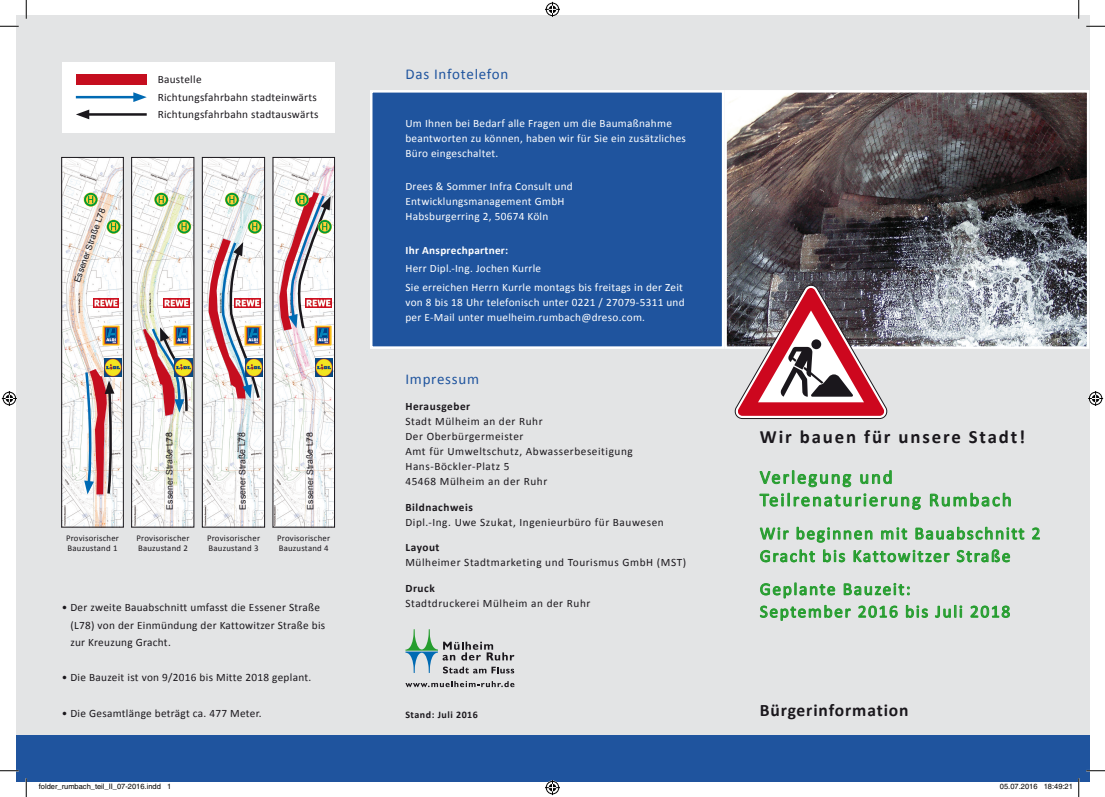
<style>
.page{position:relative;width:1105px;height:797px;background:#fff}
.page>*{position:absolute;margin:0;border:0;box-sizing:border-box;transform-origin:0 0}
.t1{font:18.75px/22.5px "Calibri";letter-spacing:.1em;color:#259d2e}
.t2{font:700 18.75px "Calibri";letter-spacing:.1em;color:#1a171c}
.t3{font:17.5px/22.5px "Calibri";letter-spacing:.09em;color:#259d2e}
.t4{font:700 17.5px "Calibri";letter-spacing:.05em;color:#1a171c}
.t5{font:15px "Calibri";letter-spacing:.05em;color:#1f549e}
.t6{font:11.25px/15px "Calibri";letter-spacing:.025em;color:#fff}
.t7{font:11.25px/17.5px "Calibri";letter-spacing:.025em;color:#1a171c}
.t8{font:11.25px/15px "Calibri";letter-spacing:.05em;color:#1a171c}
.t9{font:700 11.25px "Calibri";letter-spacing:.05em;color:#1a171c}
.t10{font:700 11.25px "Calibri";letter-spacing:.025em;color:#fff}
.t11{font:700 10px "Calibri";letter-spacing:.05em;color:#1a171c}
.t12{font:8.75px/10.5px "Calibri";letter-spacing:.025em;color:#1a171c}
.t13{font:8.75px "Arial";color:#1a171c}
.t14{font:7.5px "Helvetica";color:#000}
</style>
<div class="page">
<div style="left:16px;top:16px;width:1073px;height:765px;background:#e3e4e5"></div>
<div style="left:16px;top:735px;width:1073px;height:46px;background:#1f549e"></div>
<img style="left:727px;top:93px;width:359px;height:253px">
<div style="left:724px;top:90px;width:365px;height:259px;border:2px solid #fff"></div>
<div style="left:370px;top:90px;width:354px;height:259px;background:#1f549e;border:2px solid #fff"></div>
<svg style="left:759px;top:470px;width:162px;height:40px"></svg>
<svg style="left:929px;top:492px;width:82px;height:15px"></svg>
<svg style="left:1032px;top:527px;width:8px;height:13px"></svg>
<svg style="left:759px;top:526px;width:266px;height:37px"></svg>
<svg style="left:760px;top:582px;width:168px;height:39px"></svg>
<svg style="left:935px;top:604px;width:28px;height:14px"></svg>
<svg style="left:970px;top:605px;width:40px;height:13px"></svg>
<svg style="left:405px;top:629px;width:109px;height:44px"></svg>
<svg style="left:405px;top:681px;width:109px;height:6px"></svg>
<svg style="left:734px;top:285px;width:154px;height:134px"></svg>
<div style="left:62px;top:62px;width:273px;height:71px;background:#fff"></div>
<img style="left:133px;top:159px;width:59px;height:366px">
<div style="left:131px;top:157px;width:63px;height:370px;border:1px solid #1a171c"></div>
<img style="left:63px;top:159px;width:59px;height:366px">
<div style="left:61px;top:157px;width:63px;height:370px;border:1px solid #1a171c"></div>
<img style="left:275px;top:159px;width:58px;height:366px">
<div style="left:273px;top:157px;width:62px;height:370px;border:1px solid #1a171c"></div>
<img style="left:204px;top:159px;width:59px;height:366px">
<div style="left:202px;top:157px;width:63px;height:370px;border:1px solid #1a171c"></div>
<img style="left:93px;top:298px;width:26px;height:9px">
<img style="left:164px;top:298px;width:25px;height:9px">
<img style="left:103px;top:325px;width:17px;height:21px">
<img style="left:174px;top:325px;width:17px;height:21px">
<img style="left:314px;top:330px;width:17px;height:16px">
<img style="left:104px;top:359px;width:18px;height:17px">
<img style="left:315px;top:359px;width:18px;height:17px">
<div style="left:76px;top:74px;width:71px;height:11px;background:#c50e1f"></div>
<svg style="left:107px;top:220px;width:14px;height:14px"></svg>
<svg style="left:107px;top:220px;width:13px;height:13px"></svg>
<svg style="left:109px;top:222px;width:9px;height:9px"></svg>
<svg style="left:111px;top:223px;width:5px;height:7px"></svg>
<svg style="left:84px;top:192px;width:14px;height:15px"></svg>
<svg style="left:84px;top:193px;width:13px;height:13px"></svg>
<svg style="left:86px;top:195px;width:10px;height:9px"></svg>
<svg style="left:88px;top:196px;width:5px;height:7px"></svg>
<svg style="left:177px;top:220px;width:14px;height:14px"></svg>
<svg style="left:177px;top:220px;width:14px;height:13px"></svg>
<svg style="left:179px;top:222px;width:10px;height:9px"></svg>
<svg style="left:181px;top:223px;width:6px;height:7px"></svg>
<svg style="left:154px;top:192px;width:14px;height:15px"></svg>
<svg style="left:155px;top:193px;width:13px;height:13px"></svg>
<svg style="left:157px;top:195px;width:9px;height:9px"></svg>
<svg style="left:159px;top:196px;width:5px;height:7px"></svg>
<svg style="left:248px;top:220px;width:14px;height:14px"></svg>
<svg style="left:248px;top:220px;width:14px;height:13px"></svg>
<svg style="left:250px;top:222px;width:10px;height:9px"></svg>
<svg style="left:252px;top:223px;width:5px;height:7px"></svg>
<svg style="left:225px;top:192px;width:14px;height:15px"></svg>
<svg style="left:225px;top:193px;width:14px;height:13px"></svg>
<svg style="left:227px;top:195px;width:10px;height:9px"></svg>
<svg style="left:229px;top:196px;width:5px;height:7px"></svg>
<svg style="left:84px;top:369px;width:30px;height:127px"></svg>
<hr style="left:76px;top:96px;width:62px;height:2px;background:#006ab3">
<svg style="left:133px;top:92px;width:14px;height:10px"></svg>
<hr style="left:85px;top:113px;width:62px;height:3px;background:#1a171c">
<svg style="left:76px;top:110px;width:13px;height:9px"></svg>
<img style="left:143px;top:326px;width:46px;height:90px">
<img style="left:175px;top:359px;width:17px;height:17px">
<svg style="left:209px;top:238px;width:53px;height:162px"></svg>
<img style="left:245px;top:359px;width:18px;height:17px">
<img style="left:279px;top:192px;width:52px;height:138px">
<svg style="left:0;top:25px;width:19px;height:2px"></svg>
<svg style="left:1086px;top:25px;width:19px;height:2px"></svg>
<svg style="left:0;top:770px;width:19px;height:1px"></svg>
<svg style="left:1086px;top:770px;width:19px;height:1px"></svg>
<svg style="left:25px;top:0;width:2px;height:19px"></svg>
<svg style="left:25px;top:778px;width:2px;height:19px"></svg>
<svg style="left:1078px;top:0;width:1px;height:19px"></svg>
<svg style="left:1078px;top:778px;width:1px;height:19px"></svg>
<svg style="left:545px;top:2px;width:15px;height:15px"></svg>
<svg style="left:545px;top:780px;width:15px;height:15px"></svg>
<svg style="left:2px;top:391px;width:15px;height:15px"></svg>
<svg style="left:1088px;top:391px;width:15px;height:15px"></svg>
<p class="t13" style="left:72px;top:280px;width:79px;rotate:-71deg">Essener Straße L78</p>
<p class="t7" style="left:158px;top:70px;width:162px">Baustelle<br>Richtungsfahrbahn stadteinwärts<br>Richtungsfahrbahn stadtauswärts</p>
<p class="t12" style="left:66px;top:532px;width:55px">Provisorischer<br>Bauzustand 1</p>
<p class="t13" style="left:164px;top:510px;width:79px;rotate:-91deg">Essener Straße L78</p>
<p class="t13" style="left:237px;top:510px;width:79px;rotate:-91deg">Essener Straße L78</p>
<p class="t13" style="left:305px;top:510px;width:79px;rotate:-91deg">Essener Straße L78</p>
<p class="t12" style="left:137px;top:532px;width:55px">Provisorischer<br>Bauzustand 2</p>
<p class="t12" style="left:207px;top:532px;width:55px">Provisorischer<br>Bauzustand 3</p>
<p class="t12" style="left:277px;top:532px;width:55px">Provisorischer<br>Bauzustand 4</p>
<p class="t7" style="left:70px;top:598px;width:256px;text-indent:-9px">• Der zweite Bauabschnitt umfasst die Essener Straße (L78) von der Einmündung der Kattowitzer Straße bis zur Kreuzung Gracht.</p>
<p class="t7" style="left:62px;top:669px;width:251px">• Die Bauzeit ist von 9/2016 bis Mitte 2018 geplant.</p>
<p class="t7" style="left:62px;top:704px;width:201px">• Die Gesamtlänge beträgt ca. 477 Meter.</p>
<h3 class="t5" style="left:405px;top:65px;width:105px">Das Infotelefon</h3>
<p class="t6" style="left:405px;top:115px;width:282px">Um Ihnen bei Bedarf alle Fragen um die Baumaßnahme beantworten zu können, haben wir für Sie ein zusätzliches<br>Büro eingeschaltet.</p>
<p class="t6" style="left:405px;top:179px;width:169px">Drees &amp; Sommer Infra Consult und<br>Entwicklungsmanagement GmbH<br>Habsburgerring 2, 50674 Köln</p>
<p class="t10" style="left:405px;top:243px;width:104px">Ihr Ansprechpartner:</p>
<p class="t6" style="left:405px;top:259px;width:279px;line-height:18.5px">Herr Dipl.-Ing. Jochen Kurrle<br>Sie erreichen Herrn Kurrle montags bis freitags in der Zeit</p>
<p class="t6" style="left:405px;top:294px;width:281px">von 8 bis 18 Uhr telefonisch unter 0221 / 27079-5311 und per E-Mail unter muelheim.rumbach@dreso.com.</p>
<h3 class="t5" style="left:405px;top:370px;width:75px">Impressum</h3>
<p class="t9" style="left:405px;top:399px;width:66px">Herausgeber</p>
<p class="t8" style="left:405px;top:414px;width:229px">Stadt Mülheim an der Ruhr<br>Der Oberbürgermeister<br>Amt für Umweltschutz, Abwasserbeseitigung<br>Hans-Böckler-Platz 5<br>45468 Mülheim an der Ruhr</p>
<p class="t9" style="left:405px;top:500px;width:69px">Bildnachweis</p>
<p class="t8" style="left:405px;top:514px;width:260px">Dipl.-Ing. Uwe Szukat, Ingenieurbüro für Bauwesen</p>
<p class="t9" style="left:405px;top:540px;width:36px">Layout</p>
<p class="t8" style="left:405px;top:555px;width:282px">Mülheimer Stadtmarketing und Tourismus GmbH (MST)</p>
<p class="t9" style="left:405px;top:581px;width:31px">Druck</p>
<p class="t8" style="left:405px;top:596px;width:187px">Stadtdruckerei Mülheim an der Ruhr</p>
<p class="t11" style="left:405px;top:707px;width:74px">Stand: Juli 2016</p>
<h1 class="t2" style="left:760px;top:424px;width:267px">Wir bauen für unsere Stadt!</h1>
<h1 class="t1" style="left:760px;top:466px;width:253px">Verlegung und<br>Teilrenaturierung Rumbach</h1>
<h2 class="t3" style="left:760px;top:522px;width:282px">Wir beginnen mit Bauabschnitt 2<br>Gracht bis Kattowitzer Straße</h2>
<h2 class="t3" style="left:760px;top:577px;width:252px">Geplante Bauzeit:<br>September 2016 bis Juli 2018</h2>
<h2 class="t4" style="left:760px;top:698px;width:150px">Bürgerinformation</h2>
<p class="t14" style="left:39px;top:782px;width:134px">folder_rumbach_teil_II_07-2016.indd 1</p>
<p class="t14" style="left:1000px;top:782px;width:74px">05.07.2016 18:49:21</p>
</div>
